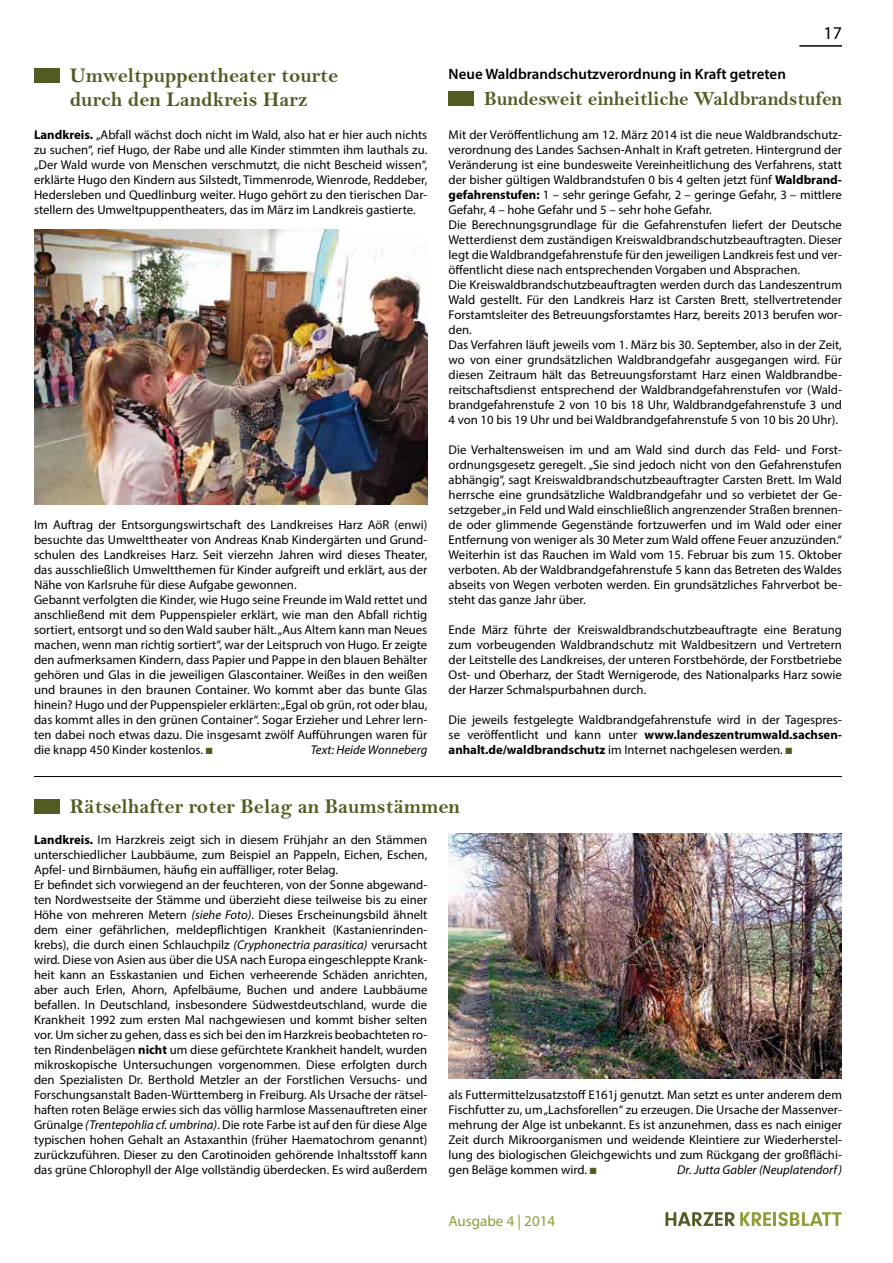
<style>
.page{position:relative;width:893px;height:1263px;background:#fff}
.page>*{position:absolute;margin:0;border:0;box-sizing:border-box;transform-origin:0 0}
.t1{font:21px/24px "Bell MT Bold";color:#515c23}
.t2{font:20.25px "Bell MT Bold";letter-spacing:-.005em;color:#515c23}
.t3{font:18px "Myriad Pro";color:#000}
.t4{font:600 15px "Myriad Pro";color:#000}
.t5{font:15px "Myriad Pro";color:#909c38}
.t6{font:12.75px/15px "Myriad Pro";color:#000;text-align:justify}
.t7{font:italic 12.75px "Myriad Pro";color:#000}
.s1{font-weight:700}
.s2{color:#515c23}
.s3{font-style:italic}
</style>
<div class="page">
<hr style="left:799px;top:45px;width:43px;height:2px;background:#000">
<svg style="left:665px;top:1212px;width:106px;height:14px"></svg>
<hr style="left:773px;top:1212px;width:3px;height:14px;background:#909c38">
<svg style="left:778px;top:1212px;width:63px;height:14px"></svg>
<div style="left:34px;top:799px;width:26px;height:15px;background:#515c23"></div>
<img style="left:449px;top:833px;width:393px;height:245px">
<hr style="left:34px;top:776px;width:808px;height:1px;background:#000">
<div style="left:449px;top:91px;width:25px;height:15px;background:#515c23"></div>
<div style="left:34px;top:68px;width:26px;height:15px;background:#515c23"></div>
<img style="left:34px;top:230px;width:393px;height:275px">
<h1 class="t1" style="left:70px;top:63px;width:270px">Umweltpuppentheater tourte durch den Landkreis Harz</h1>
<p class="t6" style="left:34px;top:127px;width:395px"><span class="s1">Landkreis.</span> „Abfall wächst doch nicht im Wald, also hat er hier auch nichts zu suchen“, rief Hugo, der Rabe und alle Kinder stimmten ihm lauthals zu. „Der Wald wurde von Menschen verschmutzt, die nicht Bescheid wissen“, erklärte Hugo den Kindern aus Silstedt, Timmenrode, Wienrode, Reddeber, Hedersleben und Quedlinburg weiter. Hugo gehört zu den tierischen Dar&shy;stellern des Umweltpuppentheaters, das im März im Landkreis gastierte.</p>
<p class="t6" style="left:34px;top:517px;width:395px;text-align:left">Im Auftrag der Entsorgungswirtschaft des Landkreises Harz AöR (enwi) besuchte das Umwelttheater von Andreas Knab Kindergärten und Grund&shy;schulen des Landkreises Harz. Seit vierzehn Jahren wird dieses Theater, das ausschließlich Umweltthemen für Kinder aufgreift und erklärt, aus der Nähe von Karlsruhe für diese Aufgabe gewonnen.<br>Gebannt verfolgten die Kinder, wie Hugo seine Freunde im Wald rettet und anschließend mit dem Puppenspieler erklärt, wie man den Abfall richtig sortiert, entsorgt und so den Wald sauber hält. „Aus Altem kann man Neues machen, wenn man richtig sortiert“, war der Leitspruch von Hugo. Er zeigte den aufmerksamen Kindern, dass Papier und Pappe in den blauen Behälter gehören und Glas in die jeweiligen Glascontainer. Weißes in den weißen und braunes in den braunen Container. Wo kommt aber das bunte Glas hinein? Hugo und der Puppenspieler erklärten: „Egal ob grün, rot oder blau, das kommt alles in den grünen Container“. Sogar Erzieher und Lehrer lern&shy;ten dabei noch etwas dazu. Die insgesamt zwölf Aufführungen waren für die knapp 450 Kinder kostenlos. <span class="s2">■</span></p>
<p class="t7" style="left:311px;top:742px;width:118px">Text: Heide Wonneberg</p>
<p class="t4" style="left:449px;top:65px;width:339px">Neue Waldbrandschutzverordnung in Kraft getreten</p>
<h3 class="t3" style="left:823px;top:22px;width:20px">17</h3>
<h2 class="t2" style="left:484px;top:86px;width:359px">Bundesweit einheitliche Waldbrandstufen</h2>
<p class="t6" style="left:449px;top:127px;width:395px;text-align:left">Mit der Veröffentlichung am 12. März 2014 ist die neue Waldbrandschutz&shy;verordnung des Landes Sachsen-Anhalt in Kraft getreten. Hintergrund der Veränderung ist eine bundesweite Vereinheitlichung des Verfahrens, statt der bisher gültigen Waldbrandstufen 0 bis 4 gelten jetzt fünf <span class="s1">Waldbrand&shy;gefahrenstufen:</span> 1 – sehr geringe Gefahr, 2 – geringe Gefahr, 3 – mittlere Gefahr, 4 – hohe Gefahr und 5 – sehr hohe Gefahr.<br>Die Berechnungsgrundlage für die Gefahrenstufen liefert der Deutsche Wetterdienst dem zuständigen Kreiswaldbrandschutzbeauftragten. Dieser legt die Waldbrandgefahrenstufe für den jeweiligen Landkreis fest und ver&shy;öffentlicht diese nach entsprechenden Vorgaben und Absprachen.<br>Die Kreiswaldbrandschutzbeauftragten werden durch das Landeszentrum Wald gestellt. Für den Landkreis Harz ist Carsten Brett, stellvertretender Forstamtsleiter des Betreuungsforstamtes Harz, bereits 2013 berufen wor&shy;den.<br>Das Verfahren läuft jeweils vom 1. März bis 30. September, also in der Zeit, wo von einer grundsätzlichen Waldbrandgefahr ausgegangen wird. Für diesen Zeitraum hält das Betreuungsforstamt Harz einen Waldbrandbe&shy;reitschaftsdienst entsprechend der Waldbrandgefahrenstufen vor (Wald&shy;brandgefahrenstufe 2 von 10 bis 18 Uhr, Waldbrandgefahrenstufe 3 und 4 von 10 bis 19 Uhr und bei Waldbrandgefahrenstufe 5 von 10 bis 20 Uhr).</p>
<p class="t6" style="left:449px;top:442px;width:395px">Die Verhaltensweisen im und am Wald sind durch das Feld- und Forst&shy;ordnungsgesetz geregelt. „Sie sind jedoch nicht von den Gefahrenstufen abhängig“, sagt Kreiswaldbrandschutzbeauftragter Carsten Brett. Im Wald herrsche eine grundsätzliche Waldbrandgefahr und so verbietet der Ge&shy;setzgeber „in Feld und Wald einschließlich angrenzender Straßen brennen&shy;de oder glimmende Gegenstände fortzuwerfen und im Wald oder einer Entfernung von weniger als 30 Meter zum Wald offene Feuer anzuzünden.“ Weiterhin ist das Rauchen im Wald vom 15. Februar bis zum 15. Oktober verboten. Ab der Waldbrandgefahrenstufe 5 kann das Betreten des Waldes abseits von Wegen verboten werden. Ein grundsätzliches Fahrverbot be&shy;steht das ganze Jahr über.</p>
<p class="t6" style="left:449px;top:622px;width:395px">Ende März führte der Kreiswaldbrandschutzbeauftragte eine Beratung zum vorbeugenden Waldbrandschutz mit Waldbesitzern und Vertretern der Leitstelle des Landkreises, der unteren Forstbehörde, der Forstbetriebe Ost- und Oberharz, der Stadt Wernigerode, des Nationalparks Harz sowie der Harzer Schmalspurbahnen durch.</p>
<p class="t6" style="left:449px;top:712px;width:395px">Die jeweils festgelegte Waldbrandgefahrenstufe wird in der Tagespres&shy;se veröffentlicht und kann unter <span class="s1">www.landeszentrumwald.sachsen&shy;anhalt.de/waldbrandschutz</span> im Internet nachgelesen werden. <span class="s2">■</span></p>
<h1 class="t1" style="left:70px;top:795px;width:392px">Rätselhafter roter Belag an Baumstämmen</h1>
<p class="t6" style="left:34px;top:832px;width:395px;text-align:left"><span class="s1">Landkreis.</span> Im Harzkreis zeigt sich in diesem Frühjahr an den Stämmen unterschiedlicher Laubbäume, zum Beispiel an Pappeln, Eichen, Eschen, Apfel- und Birnbäumen, häufig ein auffälliger, roter Belag.<br>Er befindet sich vorwiegend an der feuchteren, von der Sonne abgewand&shy;ten Nordwestseite der Stämme und überzieht diese teilweise bis zu einer Höhe von mehreren Metern <span class="s3">(siehe Foto)</span>. Dieses Erscheinungsbild ähnelt dem einer gefährlichen, meldepflichtigen Krankheit (Kastanienrinden&shy;krebs), die durch einen Schlauchpilz <span class="s3">(Cryphonectria parasitica)</span> verursacht wird. Diese von Asien aus über die USA nach Europa eingeschleppte Krank&shy;heit kann an Esskastanien und Eichen verheerende Schäden anrichten, aber auch Erlen, Ahorn, Apfelbäume, Buchen und andere Laubbäume befallen. In Deutschland, insbesondere Südwestdeutschland, wurde die Krankheit 1992 zum ersten Mal nachgewiesen und kommt bisher selten vor. Um sicher zu gehen, dass es sich bei den im Harzkreis beobachteten ro&shy;ten Rindenbelägen <span class="s1">nicht</span> um diese gefürchtete Krankheit handelt, wurden mikroskopische Untersuchungen vorgenommen. Diese erfolgten durch den Spezialisten Dr. Berthold Metzler an der Forstlichen Versuchs- und Forschungsanstalt Baden-Württemberg in Freiburg. Als Ursache der rätsel&shy;haften roten Beläge erwies sich das völlig harmlose Massenauftreten einer Grünalge <span class="s3">(Trentepohlia cf. umbrina)</span>. Die rote Farbe ist auf den für diese Alge typischen hohen Gehalt an Astaxanthin (früher Haematochrom genannt) zurückzuführen. Dieser zu den Carotinoiden gehörende Inhaltsstoff kann das grüne Chlorophyll der Alge vollständig überdecken. Es wird außerdem</p>
<p class="t6" style="left:449px;top:1087px;width:395px">als Futtermittelzusatzstoff E161j genutzt. Man setzt es unter anderem dem Fischfutter zu, um „Lachsforellen“ zu erzeugen. Die Ursache der Massenver&shy;mehrung der Alge ist unbekannt. Es ist anzunehmen, dass es nach einiger Zeit durch Mikroorganismen und weidende Kleintiere zur Wiederherstel&shy;lung des biologischen Gleichgewichts und zum Rückgang der großflächi&shy;gen Beläge kommen wird. <span class="s2">■</span></p>
<p class="t7" style="left:677px;top:1162px;width:166px">Dr. Jutta Gabler (Neuplatendorf)</p>
<p class="t5" style="left:449px;top:1211px;width:108px">Ausgabe 4 | 2014</p>
</div>
